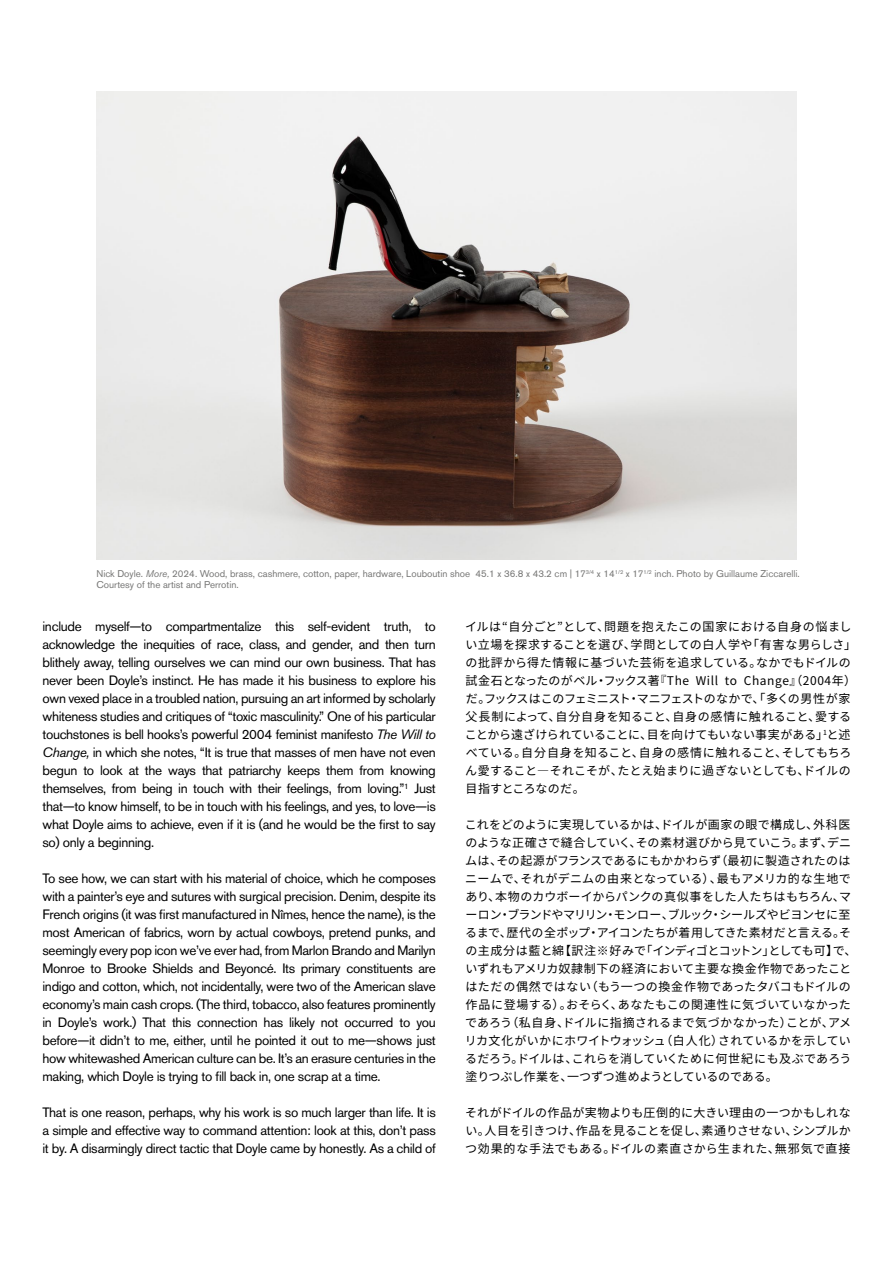
<style>
.page{position:relative;width:893px;height:1263px;background:#fff}
.page>*{position:absolute;margin:0;border:0;box-sizing:border-box;transform-origin:0 0}
.t1{font:13.5px/18px "Akzidenz Grotesk Pro";letter-spacing:-.025em;color:#000;text-align:justify}
.t2{font:12px/18px "Noto Sans CJ Kjp";letter-spacing:.015em;color:#000}
.t3{font:9.75px/10.5px "Akzidenz Grotesk Pro";color:#777776}
.s1{font-style:italic}
</style>
<div class="page">
<img style="left:96px;top:91px;width:700px;height:468px">
<p class="t3" style="left:96px;top:569px;width:705px">Nick Doyle. <span class="s1">More,</span> 2024. Wood, brass, cashmere, cotton, paper, hardware, Louboutin shoe 45.1 x 36.8 x 43.2 cm | 17<sup>3/4</sup> x 14<sup>1/2</sup> x 17<sup>1/2</sup> inch. Photo by Guillaume Ziccarelli.<br>Courtesy of the artist and Perrotin.</p>
<p class="t1" style="left:43px;top:618px;width:395px">include myself—to compartmentalize this self-evident truth, to acknowledge the inequities of race, class, and gender, and then turn blithely away, telling ourselves we can mind our own business. That has never been Doyle’s instinct. He has made it his business to explore his own vexed place in a troubled nation, pursuing an art informed by scholarly whiteness studies and critiques of “toxic masculinity.” One of his particular touchstones is bell hooks’s powerful 2004 feminist manifesto <span class="s1">The Will to Change,</span> in which she notes, “It is true that masses of men have not even begun to look at the ways that patriarchy keeps them from knowing themselves, from being in touch with their feelings, from loving.”<sup>1</sup> Just that—to know himself, to be in touch with his feelings, and yes, to love—is what Doyle aims to achieve, even if it is (and he would be the first to say so) only a beginning.</p>
<p class="t1" style="left:43px;top:870px;width:395px">To see how, we can start with his material of choice, which he composes with a painter’s eye and sutures with surgical precision. Denim, despite its French origins (it was first manufactured in Nîmes, hence the name), is the most American of fabrics, worn by actual cowboys, pretend punks, and seemingly every pop icon we’ve ever had, from Marlon Brando and Marilyn Monroe to Brooke Shields and Beyoncé. Its primary constituents are indigo and cotton, which, not incidentally, were two of the American slave economy’s main cash crops. (The third, tobacco, also features prominently in Doyle’s work.) That this connection has likely not occurred to you before—it didn’t to me, either, until he pointed it out to me—shows just how whitewashed American culture can be. It’s an erasure centuries in the making, which Doyle is trying to fill back in, one scrap at a time.</p>
<p class="t1" style="left:43px;top:1103px;width:395px">That is one reason, perhaps, why his work is so much larger than life. It is a simple and effective way to command attention: look at this, don’t pass it by. A disarmingly direct tactic that Doyle came by honestly. As a child of</p>
<p class="t2" style="left:465px;top:618px;width:393px">イルは“自分ごと”として、問題を抱えたこの国家における自身の悩ましい立場を探求することを選び、学問としての白人学や「有害な男らしさ」の批評から得た情報に基づいた芸術を追求している。なかでもドイルの試金石となったのがベル・フックス著『The Will to Change』（2004年）だ。フックスはこのフェミニスト・マニフェストのなかで、「多くの男性が家父長制によって、自分自身を知ること、自身の感情に触れること、愛することから遠ざけられていることに、目を向けてもいない事実がある」<sup>1</sup>と述べている。自分自身を知ること、自身の感情に触れること、そしてもちろん愛すること―それこそが、たとえ始まりに過ぎないとしても、ドイルの目指すところなのだ。</p>
<p class="t2" style="left:465px;top:816px;width:393px">これをどのように実現しているかは、ドイルが画家の眼で構成し、外科医のような正確さで縫合していく、その素材選びから見ていこう。まず、デニムは、その起源がフランスであるにもかかわらず（最初に製造されたのはニームで、それがデニムの由来となっている）、最もアメリカ的な生地であり、本物のカウボーイからパンクの真似事をした人たちはもちろん、マーロン・ブランドやマリリン・モンロー、ブルック・シールズやビヨンセに至るまで、歴代の全ポップ・アイコンたちが着用してきた素材だと言える。その主成分は藍と綿【訳注※好みで「インディゴとコットン」としても可】で、いずれもアメリカ奴隷制下の経済において主要な換金作物であったことはただの偶然ではない（もう一つの換金作物であったタバコもドイルの作品に登場する）。おそらく、あなたもこの関連性に気づいていなかったであろう（私自身、ドイルに指摘されるまで気づかなかった）ことが、アメリカ文化がいかにホワイトウォッシュ（白人化）されているかを示しているだろう。ドイルは、これらを消していくために何世紀にも及ぶであろう塗りつぶし作業を、一つずつ進めようとしているのである。</p>
<p class="t2" style="left:465px;top:1104px;width:387px;text-align:justify">それがドイルの作品が実物よりも圧倒的に大きい理由の一つかもしれない。人目を引きつけ、作品を見ることを促し、素通りさせない、シンプルかつ効果的な手法でもある。ドイルの素直さから生まれた、無邪気で直接</p>
</div>
